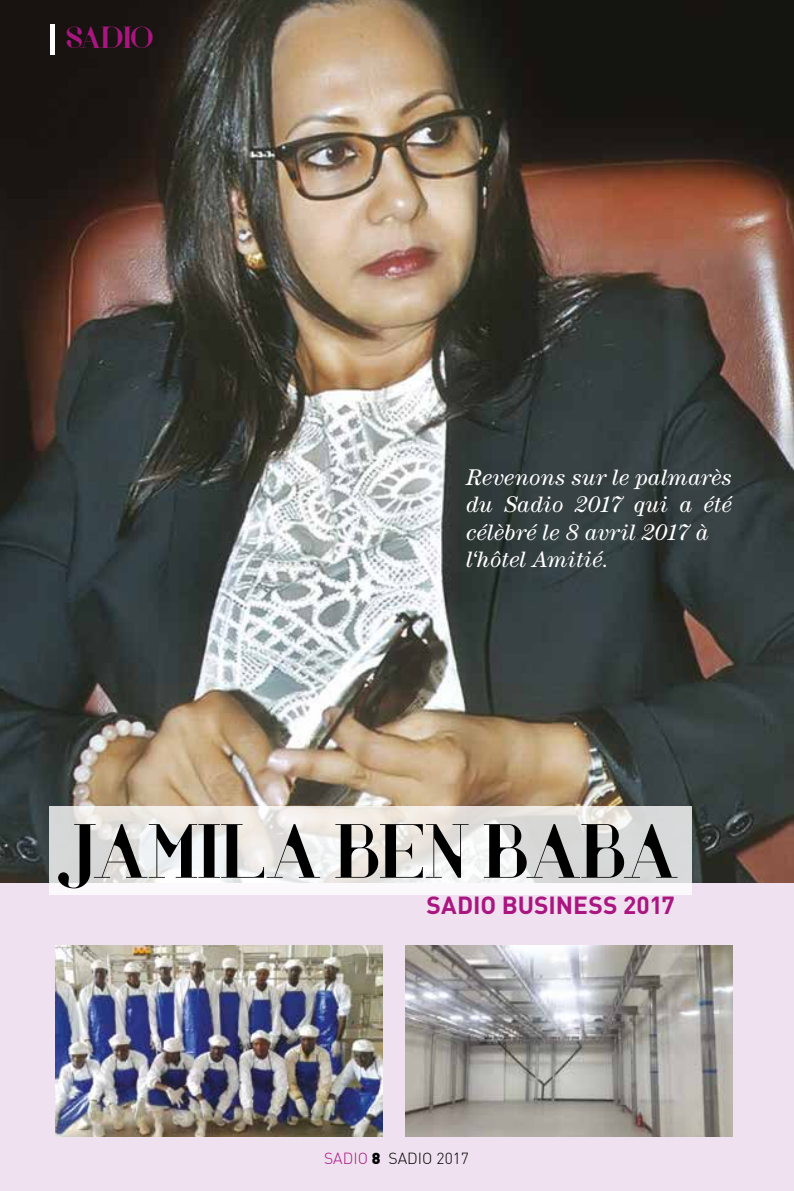
<style>
.page{position:relative;width:794px;height:1191px;background:#f0e1f0}
.page>*{position:absolute;margin:0;border:0;box-sizing:border-box;transform-origin:0 0}
.t1{font:78.75px "Voor";letter-spacing:.015em;color:#000}
.t2{font:31.5px "Voor";color:#aa1580}
.t3{font:700 24.5px "DIN";letter-spacing:-.005em;color:#aa1580}
.t4{font:italic 22.75px/27.3px "Century";letter-spacing:.01em;color:#fff}
.t5{font:300 15.75px "DIN";color:#000}
.s1{color:#aa1580}
.s2{font-weight:900}
</style>
<div class="page">
<img style="left:0;top:0;width:794px;height:883px">
<svg style="left:50px;top:805px;width:642px;height:89px"></svg>
<img style="left:55px;top:945px;width:327px;height:191px">
<div style="left:50px;top:25px;width:5px;height:30px;background:#fff"></div>
<img style="left:405px;top:945px;width:327px;height:191px">
<h2 class="t2" style="left:66px;top:19px;width:54px">SADIO</h2>
<p class="t4" style="left:466px;top:463px;width:267px">Revenons sur le palmarès du Sadio 2017 qui a été célèbré le 8 avril 2017 à l‘hôtel Amitié.</p>
<h1 class="t1" style="left:74px;top:805px;width:604px">JAMILA BEN BABA</h1>
<p class="t3" style="left:426px;top:889px;width:250px">SADIO BUSINESS 2017</p>
<p class="t5" style="left:324px;top:1148px;width:146px"><span class="s1">SADIO</span> <span class="s2">8</span> SADIO 2017</p>
</div>
